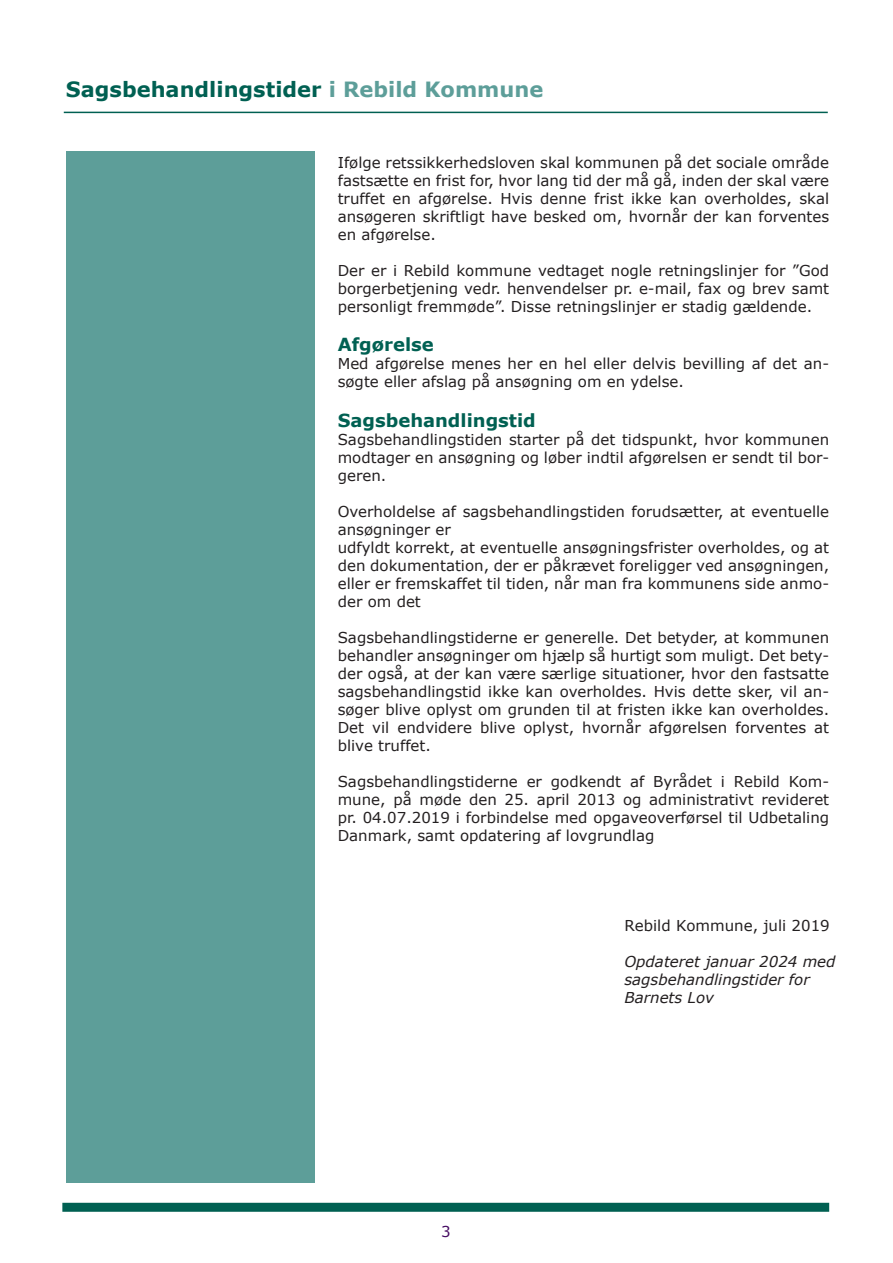
<style>
.page{position:relative;width:893px;height:1263px;background:#fff}
.page>*{position:absolute;margin:0;border:0;box-sizing:border-box;transform-origin:0 0}
.t1{font:700 21px "Verdana";color:#006052}
.t2{font:700 18px "Verdana";color:#006052}
.t3{font:15px/18px "Verdana";color:#231f20;text-align:justify}
.t4{font:italic 15px/18px "Verdana";color:#231f20}
.t5{font:15px "Verdana";color:#470d63}
.s1{color:#5d9e99}
</style>
<div class="page">
<div style="left:62px;top:1203px;width:767px;height:9px;background:#006052"></div>
<hr style="left:64px;top:112px;width:764px;height:1px;background:#006052">
<div style="left:66px;top:151px;width:249px;height:1031px;background:#5d9e99"></div>
<h1 class="t1" style="left:66px;top:75px;width:479px">Sagsbehandlingstider <span class="s1">i Rebild Kommune</span></h1>
<p class="t3" style="left:338px;top:153px;width:493px">Ifølge retssikkerhedsloven skal kommunen på det sociale område fastsætte en frist for, hvor lang tid der må gå, inden der skal være truffet en afgørelse. Hvis denne frist ikke kan overholdes, skal ansøgeren skriftligt have besked om, hvornår der kan forventes en afgørelse.</p>
<p class="t3" style="left:338px;top:261px;width:493px">Der er i Rebild kommune vedtaget nogle retningslinjer for ”God borgerbetjening vedr. henvendelser pr. e-mail, fax og brev samt personligt fremmøde”. Disse retningslinjer er stadig gældende.</p>
<p class="t2" style="left:338px;top:332px;width:98px">Afgørelse</p>
<p class="t3" style="left:338px;top:355px;width:493px">Med afgørelse menes her en hel eller delvis bevilling af det an&shy;søgte eller afslag på ansøgning om en ydelse.</p>
<p class="t2" style="left:338px;top:408px;width:200px">Sagsbehandlingstid</p>
<p class="t3" style="left:338px;top:430px;width:493px">Sagsbehandlingstiden starter på det tidspunkt, hvor kommunen modtager en ansøgning og løber indtil afgørelsen er sendt til bor&shy;geren.</p>
<p class="t3" style="left:338px;top:502px;width:493px">Overholdelse af sagsbehandlingstiden forudsætter, at eventuelle ansøgninger er</p>
<p class="t3" style="left:338px;top:538px;width:493px">udfyldt korrekt, at eventuelle ansøgningsfrister overholdes, og at den dokumentation, der er påkrævet foreligger ved ansøgningen, eller er fremskaffet til tiden, når man fra kommunens side anmo&shy;der om det</p>
<p class="t3" style="left:338px;top:628px;width:493px">Sagsbehandlingstiderne er generelle. Det betyder, at kommunen behandler ansøgninger om hjælp så hurtigt som muligt. Det bety&shy;der også, at der kan være særlige situationer, hvor den fastsatte sagsbehandlingstid ikke kan overholdes. Hvis dette sker, vil an&shy;søger blive oplyst om grunden til at fristen ikke kan overholdes.<br>Det vil endvidere blive oplyst, hvornår afgørelsen forventes at blive truffet.</p>
<p class="t3" style="left:338px;top:772px;width:493px">Sagsbehandlingstiderne er godkendt af Byrådet i Rebild Kom&shy;mune, på møde den 25. april 2013 og administrativt revideret pr. 04.07.2019 i forbindelse med opgaveoverførsel til Udbetaling Danmark, samt opdatering af lovgrundlag</p>
<p class="t5" style="left:441px;top:1221px;width:11px">3</p>
<p class="t3" style="left:624px;top:916px;width:207px">Rebild Kommune, juli 2019</p>
<p class="t4" style="left:624px;top:952px;width:213px">Opdateret januar 2024 med sagsbehandlingstider for<br>Barnets Lov</p>
</div>
